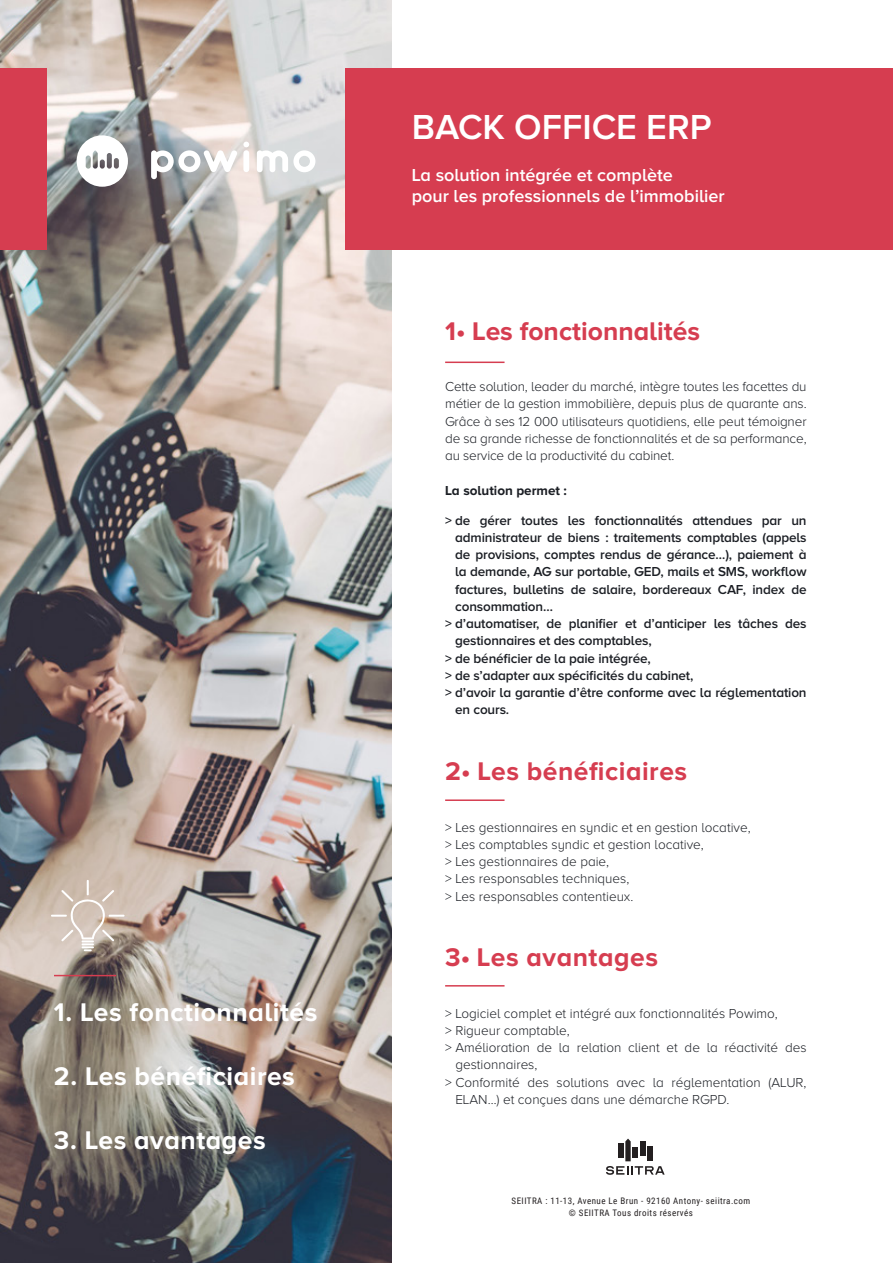
<style>
.page{position:relative;width:893px;height:1263px;background:#fff}
.page>*{position:absolute;margin:0;border:0;box-sizing:border-box;transform-origin:0 0}
.t1{font:600 36px "Proxima Nova A";color:#fff}
.t2{font:700 26.55px "Proxima Nova A";letter-spacing:.02em;color:#fff}
.t3{font:700 26.55px "Proxima Nova A";letter-spacing:.02em;color:#d63d50}
.t4{font:700 26.55px "Proxima Nova A";color:#d63d50}
.t5{font:600 18px/21px "Proxima Nova A";color:#fff}
.t6{font:300 13.5px/17.2px "Proxima Nova A";color:#1b1e24;text-align:justify}
.t7{font:600 13.5px "Proxima Nova A";letter-spacing:-.01em;color:#1b1e24}
.t8{font:700 13.5px "Proxima Nova A";color:#1b1e24}
.t9{font:9px/12px "Roboto Condensed";letter-spacing:.05em;color:#231f20;text-align:center}
</style>
<div class="page">
<img style="left:0;top:0;width:391px;height:1263px">
<div style="left:345px;top:68px;width:548px;height:182px;background:#d63d50"></div>
<div style="left:0;top:68px;width:47px;height:182px;background:#d63d50"></div>
<svg style="left:257px;top:150px;width:58px;height:22px"></svg>
<svg style="left:151px;top:142px;width:98px;height:37px"></svg>
<svg style="left:77px;top:135px;width:51px;height:52px"></svg>
<hr style="left:54px;top:975px;width:62px;height:1px;background:#d63d50">
<svg style="left:51px;top:880px;width:74px;height:71px"></svg>
<hr style="left:445px;top:362px;width:59px;height:1px;background:#d63d50">
<hr style="left:445px;top:799px;width:59px;height:2px;background:#d63d50">
<hr style="left:445px;top:985px;width:59px;height:1px;background:#d63d50">
<svg style="left:606px;top:1138px;width:59px;height:37px"></svg>
<h2 class="t2" style="left:54px;top:997px;width:265px">1. Les fonctionnalités</h2>
<h2 class="t2" style="left:54px;top:1061px;width:242px">2. Les bénéficiaires</h2>
<h2 class="t2" style="left:54px;top:1125px;width:213px">3. Les avantages</h2>
<h1 class="t1" style="left:412px;top:107px;width:301px">BACK OFFICE ERP</h1>
<h3 class="t5" style="left:412px;top:164px;width:315px">La solution intégrée et complète<br>pour les professionnels de l’immobilier</h3>
<h2 class="t4" style="left:445px;top:316px;width:256px">1• Les fonctionnalités</h2>
<p class="t6" style="left:445px;top:378px;width:363px">Cette solution, leader du marché, intègre toutes les facettes du métier de la gestion immobilière, depuis plus de quarante ans.<br>Grâce à ses 12 000 utilisateurs quotidiens, elle peut témoigner de sa grande richesse de fonctionnalités et de sa performance, au service de la productivité du cabinet.</p>
<p class="t8" style="left:445px;top:482px;width:123px">La solution permet :</p>
<p class="t7" style="left:445px;top:512px;width:363px">&gt; de gérer toutes les fonctionnalités attendues par un</p>
<p class="t7" style="left:455px;top:530px;width:353px">administrateur de biens : traitements comptables (appels</p>
<p class="t7" style="left:455px;top:547px;width:353px">de provisions, comptes rendus de gérance…), paiement à</p>
<p class="t7" style="left:455px;top:564px;width:353px">la demande, AG sur portable, GED, mails et SMS, workflow</p>
<p class="t7" style="left:455px;top:582px;width:353px">factures, bulletins de salaire, bordereaux CAF, index de</p>
<p class="t7" style="left:455px;top:599px;width:99px">consommation…</p>
<p class="t7" style="left:445px;top:616px;width:363px">&gt; d’automatiser, de planifier et d’anticiper les tâches des</p>
<p class="t7" style="left:455px;top:633px;width:198px">gestionnaires et des comptables,</p>
<p class="t7" style="left:445px;top:651px;width:207px">&gt; de bénéficier de la paie intégrée,</p>
<p class="t7" style="left:445px;top:668px;width:250px">&gt; de s’adapter aux spécificités du cabinet,</p>
<p class="t7" style="left:445px;top:685px;width:363px">&gt; d’avoir la garantie d’être conforme avec la réglementation</p>
<p class="t7" style="left:455px;top:702px;width:56px">en cours.</p>
<h2 class="t3" style="left:445px;top:756px;width:244px">2• Les bénéficiaires</h2>
<p class="t6" style="left:445px;top:818px;width:307px;text-align:left">&gt; Les gestionnaires en syndic et en gestion locative, &gt; Les comptables syndic et gestion locative,<br>&gt; Les gestionnaires de paie,<br>&gt; Les responsables techniques,<br>&gt; Les responsables contentieux.</p>
<h2 class="t3" style="left:445px;top:942px;width:214px">3• Les avantages</h2>
<p class="t6" style="left:445px;top:1004px;width:334px">&gt; Logiciel complet et intégré aux fonctionnalités Powimo,</p>
<p class="t6" style="left:445px;top:1021px;width:126px">&gt; Rigueur comptable,</p>
<p class="t6" style="left:445px;top:1039px;width:363px">&gt; Amélioration de la relation client et de la réactivité des</p>
<p class="t6" style="left:455px;top:1056px;width:84px">gestionnaires,</p>
<p class="t6" style="left:445px;top:1073px;width:363px">&gt; Conformité des solutions avec la réglementation (ALUR,</p>
<p class="t6" style="left:455px;top:1090px;width:276px">ELAN…) et conçues dans une démarche RGPD.</p>
<p class="t9" style="left:512px;top:1195px;width:240px">SEIITRA : 11-13, Avenue Le Brun - 92160 Antony- seiitra.com © SEIITRA Tous droits réservés</p>
</div>
